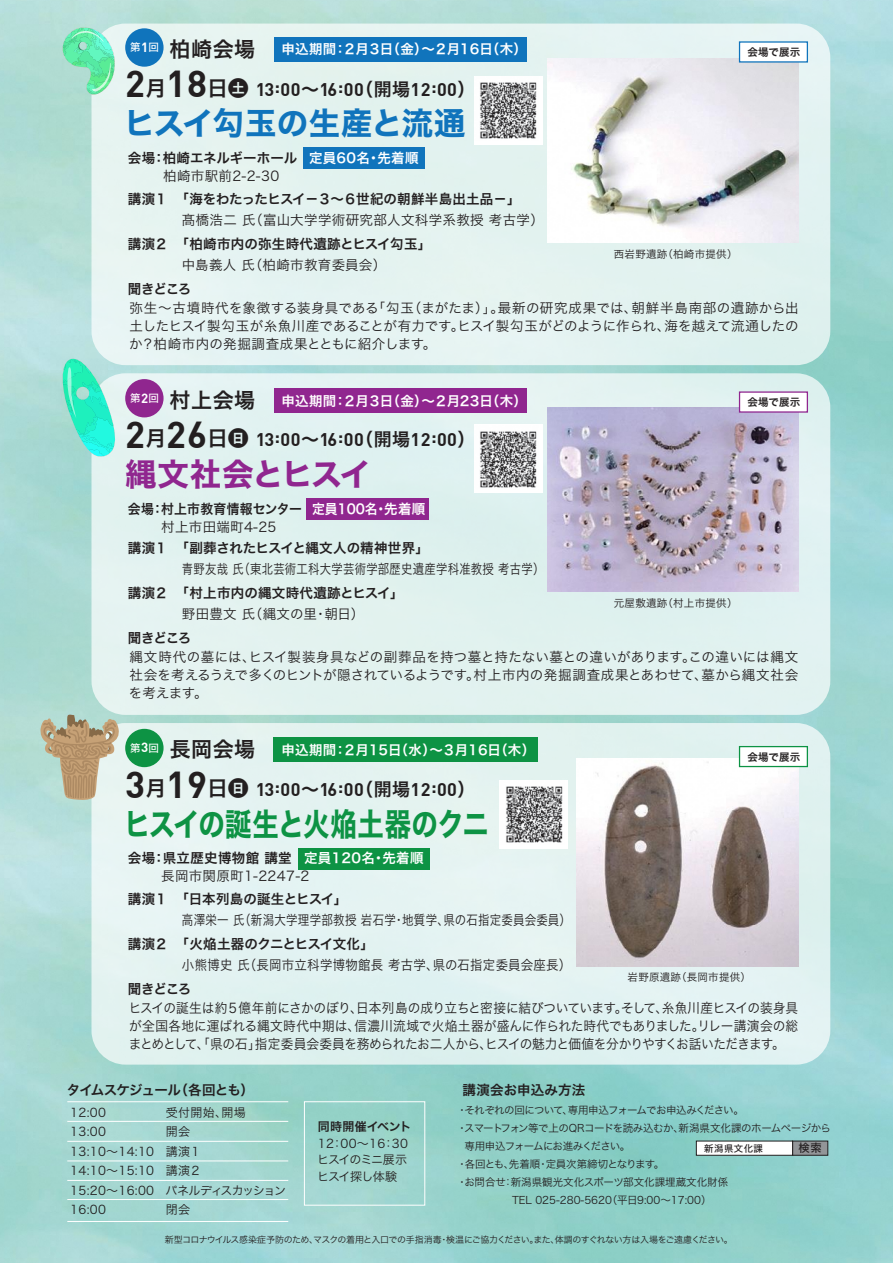
<style>
.page{position:relative;width:893px;height:1263px;background:#fff}
.page>*{position:absolute;margin:0;border:0;box-sizing:border-box;transform-origin:0 0}
.t1{font:31.5px "Hira Kaku Std W7";letter-spacing:-.02em;color:#0d9344;scale:.84 1}
.t2{font:31.5px "Hira Kaku Std W7";letter-spacing:-.005em;color:#1074bc}
.t3{font:31.5px "Hira Kaku Std W7";letter-spacing:-.045em;color:#90268f}
.t4{font:21px "Hira Kaku Std W6";letter-spacing:.025em;color:#231f20}
.t5{font:18px "DIN Bold";letter-spacing:.025em;color:#231f20}
.t6{font:13.5px/18px "Hira Kaku Std W3";letter-spacing:.025em;color:#231f20;text-align:justify}
.t7{font:13.5px/18px "Hira Kaku Std W3";letter-spacing:.025em;color:#231f20;text-align:justify;scale:.94 1}
.t8{font:13.5px "Hira Kaku Std W6";letter-spacing:.005em;color:#231f20}
.t9{font:13.5px "Hira Kaku Std W6";letter-spacing:.025em;color:#231f20}
.t10{font:13.5px "Hira Kaku Std W6";letter-spacing:-.015em;color:#fff}
.t11{font:13.5px "Hira Kaku Std W3";letter-spacing:.025em;color:#231f20;scale:.85 1}
.t12{font:13.5px "Hira Kaku Std W3";letter-spacing:.025em;color:#231f20;scale:.84 1}
.t13{font:13.5px "Hira Kaku Std W3";letter-spacing:.025em;color:#231f20;scale:.92 1}
.t14{font:13.5px "Hira Kaku Std W6";letter-spacing:-.01em;color:#fff}
.t15{font:13.5px "Hira Kaku Std W6";letter-spacing:.015em;color:#fff}
.t16{font:13.5px "Hira Kaku Std W6";letter-spacing:-.035em;color:#231f20}
.t17{font:13.5px "Hira Kaku Std W6";letter-spacing:-.05em;color:#231f20}
.t18{font:13.5px "Hira Kaku Std W6";letter-spacing:.025em;color:#231f20;scale:.95 1}
.t19{font:13.5px "Hira Kaku Std W6";letter-spacing:.015em;color:#fff;scale:.95 1}
.t20{font:12px/19.5px "Hira Kaku Std W3";letter-spacing:.025em;color:#231f20}
.t21{font:12px "Hira Kaku Std W6";color:#231f20}
.t22{font:11.25px "Hira Kaku Std W5";color:#231f20}
.t23{font:10.5px "Hira Kaku Std W3";color:#231f20}
.t24{font:10.5px "Hira Kaku Std W3";letter-spacing:-.05em;color:#231f20}
.t25{font:10.5px "Hira Kaku Std W3";letter-spacing:.025em;color:#231f20}
.t26{font:10.5px "Hira Kaku Std W3";letter-spacing:-.065em;color:#231f20}
.t27{font:10.5px "Hira Kaku Std W3";letter-spacing:-.03em;color:#231f20}
.t28{font:10.5px "Hira Kaku Std W3";letter-spacing:-.075em;color:#231f20}
.t29{font:10.5px "Hira Kaku Std W6";letter-spacing:.015em;color:#231f20}
.t30{font:10.5px "Hira Kaku Std W5";color:#fff}
.t31{font:9.45px "Hira Kaku Std W5";letter-spacing:.05em;color:#231f20}
.t32{font:9px "Hira Kaku Std W3";letter-spacing:-.065em;color:#231f20}
.s1{font-size:36.75px}
.s2{font-family:"Hira Kaku Std W6";font-size:21px}
.s3{font-family:"Koz Go Pr 6 N";font-weight:700;font-size:21px}
.s4{font-family:"Hira Kaku Std W6"}
.s5{font-family:"DIN Bold";font-size:13.2px}
</style>
<div class="page">
<img style="left:0;top:521px;width:893px;height:742px">
<div style="left:91px;top:24px;width:739px;height:341px;background:#e4f3f0;border-radius:34px"></div>
<svg style="left:62px;top:27px;width:53px;height:68px;background:#87e6bd"></svg>
<div style="left:304px;top:147px;width:121px;height:22px;background:#1074bc"></div>
<div style="left:125px;top:28px;width:39px;height:39px;background:#1074bc;border-radius:50%"></div>
<img style="left:548px;top:59px;width:250px;height:184px">
<div style="left:274px;top:37px;width:252px;height:25px;background:#1074bc"></div>
<div style="left:91px;top:373px;width:739px;height:342px;background:#e1f2ef;border-radius:34px"></div>
<div style="left:307px;top:498px;width:122px;height:22px;background:#90268f"></div>
<div style="left:125px;top:379px;width:39px;height:38px;background:#90268f;border-radius:50%"></div>
<img style="left:548px;top:408px;width:250px;height:184px">
<div style="left:274px;top:388px;width:252px;height:25px;background:#90268f"></div>
<div style="left:91px;top:723px;width:739px;height:341px;background:#e3f3f1;border-radius:34px"></div>
<div style="left:298px;top:848px;width:131px;height:22px;background:#0d9344"></div>
<div style="left:125px;top:729px;width:39px;height:38px;background:#0d9344;border-radius:50%"></div>
<img style="left:576px;top:759px;width:222px;height:208px">
<div style="left:274px;top:737px;width:264px;height:25px;background:#0d9344"></div>
<hr style="left:67px;top:1101px;width:221px;height:1px;background:#fff">
<hr style="left:67px;top:1121px;width:221px;height:1px;background:#fff">
<hr style="left:67px;top:1141px;width:221px;height:1px;background:#fff">
<hr style="left:67px;top:1161px;width:221px;height:1px;background:#fff">
<hr style="left:67px;top:1180px;width:221px;height:1px;background:#fff">
<hr style="left:67px;top:1199px;width:221px;height:1px;background:#fff">
<hr style="left:67px;top:1221px;width:221px;height:1px;background:#fff">
<svg style="left:60px;top:356px;width:61px;height:105px"></svg>
<svg style="left:40px;top:714px;width:80px;height:86px"></svg>
<div style="left:792px;top:1141px;width:36px;height:14px;background:#939598;border:1px solid #231f20"></div>
<div style="left:696px;top:1141px;width:97px;height:14px;background:#fff"></div>
<div style="left:304px;top:1101px;width:121px;height:104px;border:1px solid #fff"></div>
<div style="left:739px;top:41px;width:69px;height:22px;background:#fff"></div>
<div style="left:739px;top:391px;width:69px;height:22px;background:#fff;border:1px solid #90268f"></div>
<div style="left:739px;top:746px;width:69px;height:21px;background:#fff;border:1px solid #0d9344"></div>
<div style="left:474px;top:76px;width:68px;height:68px;background:#fff"></div>
<img style="left:480px;top:82px;width:57px;height:57px">
<div style="left:474px;top:425px;width:68px;height:68px;background:#fff"></div>
<img style="left:480px;top:431px;width:57px;height:57px">
<div style="left:500px;top:780px;width:68px;height:68px;background:#fff"></div>
<img style="left:506px;top:786px;width:57px;height:57px">
<h2 class="t4" style="left:170px;top:33px;width:87px">柏崎会場</h2>
<h3 class="t5" style="left:125px;top:77px;width:352px"><span class="s1">2</span><span class="s2">月</span><span class="s1">18</span><span class="s2">日</span><span class="s3">土</span> 13:00<span class="s4">～</span>16:00<span class="s4">（開場</span>12:00<span class="s4">）</span></h3>
<h1 class="t2" style="left:124px;top:99px;width:344px">ヒスイ勾玉の生産と流通</h1>
<p class="t8" style="left:128px;top:147px;width:171px">会場：柏崎エネルギーホール</p>
<p class="t6" style="left:128px;top:167px;width:153px">　　柏崎市駅前2-2-30</p>
<p class="t8" style="left:128px;top:188px;width:394px">講演１ 「海をわたったヒスイ－３～６世紀の朝鮮半島出土品－」</p>
<p class="t6" style="left:182px;top:211px;width:363px">髙橋浩二 氏（富山大学学術研究部人文科学系教授 考古学）</p>
<p class="t9" style="left:128px;top:233px;width:305px">講演２ 「柏崎市内の弥生時代遺跡とヒスイ勾玉」</p>
<p class="t6" style="left:182px;top:256px;width:206px">中島義人 氏（柏崎市教育委員会）</p>
<p class="t8" style="left:128px;top:278px;width:65px">聞きどころ</p>
<p class="t30" style="left:130px;top:39px;width:30px">第<span class="s5">1</span>回</p>
<p class="t10" style="left:282px;top:39px;width:247px">申込期間：２月３日（金）～２月16日（木）</p>
<p class="t15" style="left:309px;top:147px;width:111px">定員60名・先着順</p>
<p class="t29" style="left:747px;top:44px;width:54px">会場で展示</p>
<p class="t25" style="left:614px;top:246px;width:125px">西岩野遺跡（柏崎市提供）</p>
<p class="t6" style="left:129px;top:299px;width:671px">弥生～古墳時代を象徴する装身具である「勾玉（まがたま）」。最新の研究成果では、朝鮮半島南部の遺跡から出土したヒスイ製勾玉が糸魚川産であることが有力です。ヒスイ製勾玉がどのように作られ、海を越えて流通したのか？柏崎市内の発掘調査成果とともに紹介します。</p>
<h2 class="t4" style="left:170px;top:384px;width:87px">村上会場</h2>
<h3 class="t5" style="left:125px;top:428px;width:352px"><span class="s1">2</span><span class="s2">月</span><span class="s1">26</span><span class="s2">日</span><span class="s3">日</span> 13:00<span class="s4">～</span>16:00<span class="s4">（開場</span>12:00<span class="s4">）</span></h3>
<h1 class="t3" style="left:125px;top:450px;width:247px">縄文社会とヒスイ</h1>
<p class="t18" style="left:128px;top:498px;width:185px">会場：村上市教育情報センター</p>
<p class="t6" style="left:128px;top:517px;width:150px">　　村上市田端町4-25</p>
<p class="t30" style="left:130px;top:390px;width:30px">第<span class="s5">2</span>回</p>
<p class="t10" style="left:282px;top:390px;width:247px">申込期間：２月３日（金）～２月23日（木）</p>
<p class="t19" style="left:312px;top:498px;width:121px">定員100名・先着順</p>
<p class="t29" style="left:747px;top:394px;width:54px">会場で展示</p>
<p class="t8" style="left:128px;top:537px;width:303px">講演１ 「副葬されたヒスイと縄文人の精神世界」</p>
<p class="t12" style="left:182px;top:559px;width:433px">青野友哉 氏（東北芸術工科大学芸術学部歴史遺産学科准教授 考古学）</p>
<p class="t9" style="left:128px;top:582px;width:277px">講演２ 「村上市内の縄文時代遺跡とヒスイ」</p>
<p class="t6" style="left:182px;top:605px;width:184px">野田豊文 氏（縄文の里・朝日）</p>
<p class="t8" style="left:128px;top:627px;width:65px">聞きどころ</p>
<p class="t6" style="left:129px;top:648px;width:671px">縄文時代の墓には、ヒスイ製装身具などの副葬品を持つ墓と持たない墓との違いがあります。この違いには縄文社会を考えるうえで多くのヒントが隠されているようです。村上市内の発掘調査成果とあわせて、墓から縄文社会を考えます。</p>
<p class="t25" style="left:614px;top:595px;width:125px">元屋敷遺跡（村上市提供）</p>
<h2 class="t4" style="left:170px;top:733px;width:87px">長岡会場</h2>
<h3 class="t5" style="left:125px;top:778px;width:352px"><span class="s1">3</span><span class="s2">月</span><span class="s1">19</span><span class="s2">日</span><span class="s3">日</span> 13:00<span class="s4">～</span>16:00<span class="s4">（開場</span>12:00<span class="s4">）</span></h3>
<h1 class="t1" style="left:124px;top:799px;width:436px">ヒスイの誕生と火焔土器のクニ</h1>
<p class="t9" style="left:128px;top:848px;width:165px">会場：県立歴史博物館 講堂</p>
<p class="t6" style="left:128px;top:867px;width:183px">　　長岡市関原町1-2247-2</p>
<p class="t30" style="left:130px;top:740px;width:30px">第<span class="s5">3</span>回</p>
<p class="t14" style="left:282px;top:739px;width:255px">申込期間：２月15日（水）～３月16日（木）</p>
<p class="t15" style="left:304px;top:848px;width:121px">定員120名・先着順</p>
<p class="t29" style="left:747px;top:748px;width:54px">会場で展示</p>
<p class="t8" style="left:128px;top:888px;width:221px">講演１ 「日本列島の誕生とヒスイ」</p>
<p class="t11" style="left:182px;top:910px;width:459px">高澤栄一 氏（新潟大学理学部教授 岩石学・地質学、県の石指定委員会委員）</p>
<p class="t16" style="left:128px;top:933px;width:247px">講演２ 「火焔土器のクニとヒスイ文化」</p>
<p class="t13" style="left:182px;top:955px;width:425px">小熊博史 氏（長岡市立科学博物館長 考古学、県の石指定委員会座長）</p>
<p class="t8" style="left:128px;top:978px;width:65px">聞きどころ</p>
<p class="t7" style="left:129px;top:999px;width:714px">ヒスイの誕生は約５億年前にさかのぼり、日本列島の成り立ちと密接に結びついています。そして、糸魚川産ヒスイの装身具が全国各地に運ばれる縄文時代中期は、信濃川流域で火焔土器が盛んに作られた時代でもありました。リレー講演会の総まとめとして、「県の石」指定委員会委員を務められたお二人から、ヒスイの魅力と価値を分かりやすくお話いただきます。</p>
<p class="t25" style="left:628px;top:969px;width:125px">岩野原遺跡（長岡市提供）</p>
<p class="t17" style="left:67px;top:1079px;width:189px">タイムスケジュール（各回とも）</p>
<p class="t8" style="left:462px;top:1079px;width:124px">講演会お申込み方法</p>
<p class="t20" style="left:70px;top:1102px;width:37px">12:00</p>
<p class="t20" style="left:166px;top:1102px;width:81px">受付開始、開場</p>
<p class="t20" style="left:70px;top:1122px;width:37px">13:00</p>
<p class="t26" style="left:457px;top:1102px;width:288px">・それぞれの回について、専用申込フォームでお申込みください。</p>
<p class="t24" style="left:457px;top:1120px;width:376px">・スマートフォン等で上のQRコードを読み込むか、新潟県文化課のホームページから</p>
<p class="t28" style="left:464px;top:1138px;width:167px">専用申込フォームにお進みください。</p>
<p class="t27" style="left:457px;top:1156px;width:209px">・各回とも、先着順・定員次第締切となります。</p>
<p class="t23" style="left:457px;top:1174px;width:273px">・お問合せ：新潟県観光文化スポーツ部文化課埋蔵文化財係</p>
<p class="t23" style="left:459px;top:1192px;width:254px">　　　　　TEL 025-280-5620（平日9:00～17:00）</p>
<p class="t32" style="left:165px;top:1233px;width:569px">新型コロナウイルス感染症予防のため、マスクの着用と入口での手指消毒・検温にご協力ください。また、体調のすぐれない方は入場をご遠慮ください。</p>
<p class="t21" style="left:318px;top:1117px;width:95px">同時開催イベント</p>
<p class="t20" style="left:317px;top:1135px;width:92px;line-height:16.5px;text-align:justify">12：00～16：30ヒスイのミニ展示ヒスイ探し体験</p>
<p class="t20" style="left:70px;top:1122px;width:217px;text-indent:96px">開会<br>13:10～14:10 講演１<br>14:10～15:10 講演２<br>15:20～16:00 パネルディスカッション<br>16:00</p>
<p class="t31" style="left:704px;top:1141px;width:60px">新潟県文化課</p>
<p class="t22" style="left:798px;top:1139px;width:25px">検索</p>
<p class="t20" style="left:166px;top:1200px;width:26px">閉会</p>
</div>
